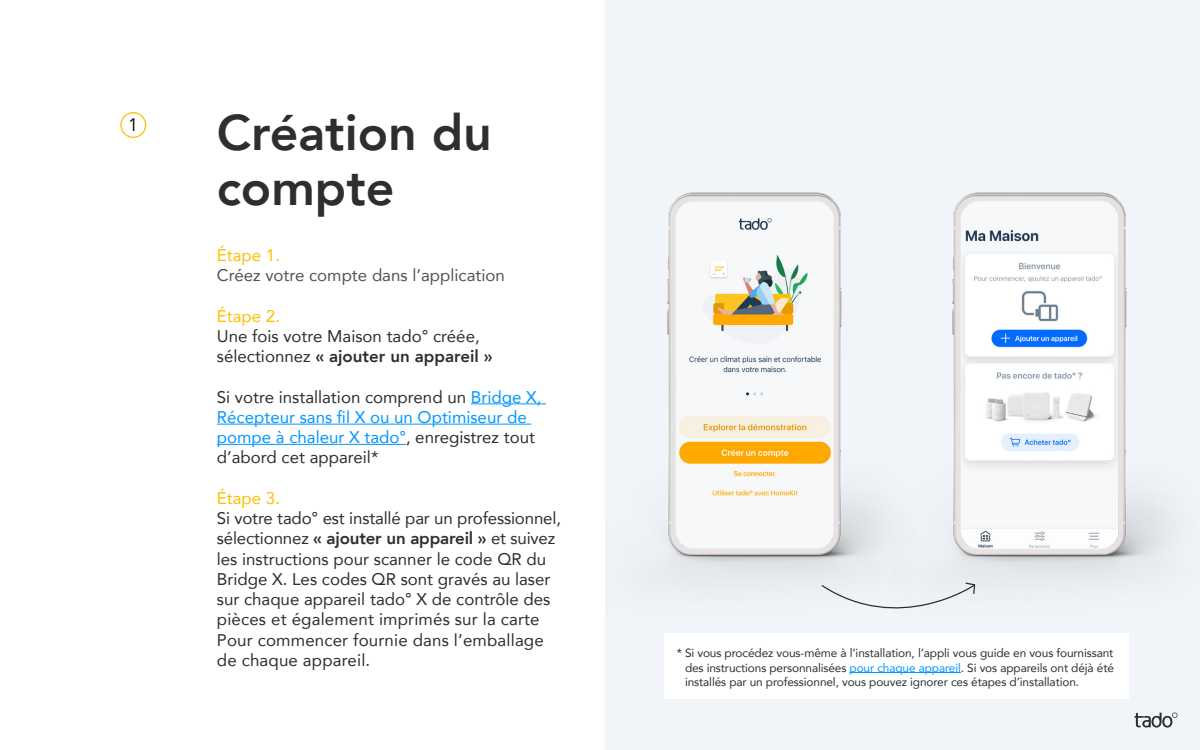
<style>
.page{position:relative;width:1200px;height:750px;background:#fff}
.page>*{position:absolute;margin:0;border:0;box-sizing:border-box;transform-origin:0 0}
.t1{font:800 50px/55px "Avenir";color:#2c2e2f}
.t2{font:18.06px "Avenir";color:#000}
.t3{font:16.88px/20.2px "Avenir";color:#2c2e2f}
.t4{font:16.88px "Avenir";color:#4f5353}
.t5{font:16.88px "Avenir";color:#ffbe00}
.t6{font:11.88px/14.2px "Avenir";letter-spacing:-.01em;color:#2c2e2f;text-align:justify}
.s1{font-weight:800}
.s2{color:#0096ff}
</style>
<div class="page">
<div style="left:606px;top:0;width:594px;height:750px;background:#f1f5f9"></div>
<div style="left:664px;top:633px;width:465px;height:65px;background:#fff"></div>
<hr style="left:850px;top:672px;width:111px;height:1px;background:#0096ff">
<svg style="left:1135px;top:712px;width:42px;height:16px"></svg>
<img style="left:667px;top:192px;width:217px;height:389px">
<img style="left:952px;top:192px;width:217px;height:389px">
<img style="left:676px;top:201px;width:158px;height:348px">
<img style="left:962px;top:201px;width:156px;height:347px">
<hr style="left:471px;top:403px;width:75px;height:1px;background:#0096ff">
<hr style="left:217px;top:424px;width:314px;height:1px;background:#0096ff">
<hr style="left:217px;top:444px;width:189px;height:1px;background:#0096ff">
<svg style="left:821px;top:582px;width:155px;height:27px"></svg>
<div style="left:120px;top:112px;width:26px;height:26px;border:1px solid #ffbe00;border-radius:50%"></div>
<p class="t2" style="left:128px;top:114px;width:12px">1</p>
<h1 class="t1" style="left:217px;top:105px;width:277px">Création du compte</h1>
<p class="t5" style="left:217px;top:241px;width:65px">Étape 1.</p>
<p class="t4" style="left:217px;top:262px;width:290px">Créez votre compte dans l’application</p>
<p class="t5" style="left:217px;top:302px;width:65px">Étape 2.</p>
<p class="t3" style="left:217px;top:325px;width:277px">Une fois votre Maison tado° créée, sélectionnez <span class="s1">« ajouter un appareil »</span></p>
<p class="t3" style="left:217px;top:386px;width:326px">Si votre installation comprend un <span class="s2">Bridge X, Récepteur sans fil X ou un Optimiseur de pompe à chaleur X tado°</span>, enregistrez tout d’abord cet appareil*</p>
<p class="t5" style="left:217px;top:484px;width:65px">Étape 3.</p>
<p class="t3" style="left:217px;top:508px;width:346px">Si votre tado° est installé par un professionnel, sélectionnez <span class="s1">« ajouter un appareil »</span> et suivez les instructions pour scanner le code QR du Bridge X. Les codes QR sont gravés au laser sur chaque appareil tado° X de contrôle des pièces et également imprimés sur la carte Pour commencer fournie dans l’emballage de chaque appareil.</p>
<p class="t6" style="left:685px;top:646px;width:430px;text-indent:-8px">* Si vous procédez vous-même à l’installation, l’appli vous guide en vous fournissant des instructions personnalisées <span class="s2">pour chaque appareil</span>. Si vos appareils ont déjà été installés par un professionnel, vous pouvez ignorer ces étapes d’installation.</p>
</div>
